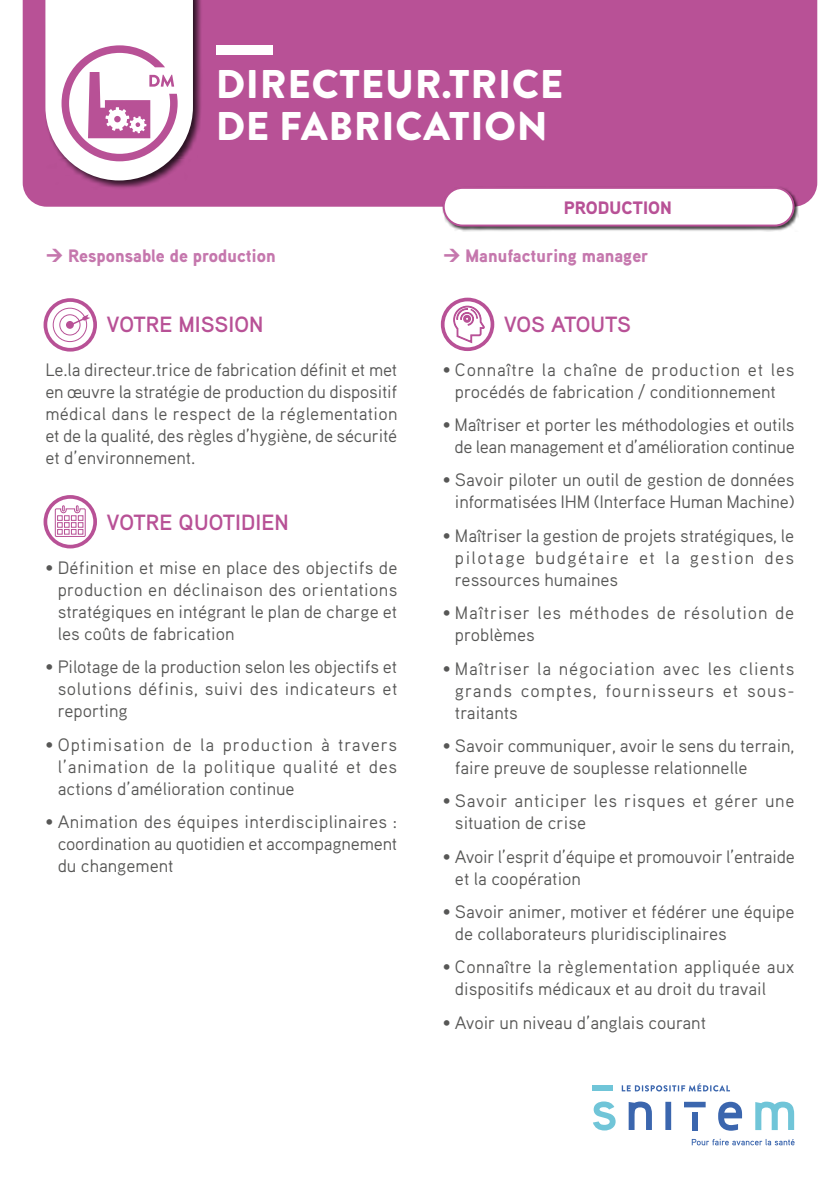
<style>
.page{position:relative;width:840px;height:1191px;background:#fff}
.page>*{position:absolute;margin:0;border:0;box-sizing:border-box;transform-origin:0 0}
.t1{font:900 40px/42px "Brandon Grotesque";letter-spacing:.02em;color:#fff}
.t2{font:700 22px "Aaux Pro";color:#b85196}
.t3{font:700 22px "Aaux Pro";letter-spacing:-.02em;color:#b85196}
.t4{font:18px/22px "Aaux Pro";color:#575756;text-align:justify}
.t5{font:18px/22px "Aaux Pro";letter-spacing:.035em;color:#575756}
.t6{font:18px/22px "Aaux Pro";letter-spacing:.045em;color:#575756}
.t7{font:900 18px "Aaux Pro";color:#c577ad}
.t8{font:900 18px "Aaux Pro";color:#b85196}
</style>
<div class="page">
<div style="left:23px;top:0;width:793px;height:207px;background:#b85196"></div>
<div style="left:44px;top:0;width:158px;height:189px;background:#000;opacity:.75"></div>
<div style="left:592px;top:1085px;width:20px;height:5px;background:#70c5d8"></div>
<svg style="left:628px;top:1101px;width:113px;height:29px"></svg>
<svg style="left:621px;top:1083px;width:108px;height:8px"></svg>
<svg style="left:593px;top:1101px;width:22px;height:29px"></svg>
<svg style="left:755px;top:1101px;width:38px;height:29px"></svg>
<div style="left:691px;top:1112px;width:6px;height:18px;background:#3b66ae"></div>
<svg style="left:691px;top:1138px;width:103px;height:7px"></svg>
<svg style="left:45px;top:0;width:148px;height:180px"></svg>
<div style="left:44px;top:298px;width:53px;height:53px;border:4px solid #b85196;border-radius:50%"></div>
<div style="left:53px;top:308px;width:34px;height:34px;border:1px solid #b85196;border-radius:50%"></div>
<div style="left:59px;top:314px;width:21px;height:21px;border:1px solid #b85196;border-radius:50%"></div>
<div style="left:66px;top:321px;width:8px;height:8px;background:#b85196;border-radius:50%"></div>
<svg style="left:71px;top:314px;width:19px;height:11px"></svg>
<div style="left:44px;top:495px;width:53px;height:53px;border:4px solid #b85196;border-radius:50%"></div>
<svg style="left:54px;top:505px;width:32px;height:32px"></svg>
<div style="left:440px;top:298px;width:54px;height:53px;border:4px solid #b85196;border-radius:50%"></div>
<svg style="left:452px;top:305px;width:33px;height:39px"></svg>
<div style="left:215px;top:45px;width:57px;height:10px;background:#fff"></div>
<div style="left:442px;top:186px;width:356px;height:45px;background:#000;opacity:.75"></div>
<div style="left:443px;top:188px;width:350px;height:37px;background:#fff;border-radius:19px"></div>
<div style="left:442px;top:187px;width:352px;height:39px;border:2px solid #b85196;border-radius:19px"></div>
<h1 class="t1" style="left:215px;top:64px;width:349px">DIRECTEUR.TRICE<br>DE FABRICATION</h1>
<p class="t8" style="left:563px;top:197px;width:110px">PRODUCTION</p>
<p class="t7" style="left:68px;top:245px;width:209px">Responsable de production</p>
<p class="t7" style="left:465px;top:245px;width:184px">Manufacturing manager</p>
<p class="t2" style="left:106px;top:315px;width:158px">VOTRE MISSION</p>
<p class="t4" style="left:45px;top:358px;width:353px">Le.la directeur.trice de fabrication définit et met en œuvre la stratégie de production du dispositif médical dans le respect de la réglementation et de la qualité, des règles d’hygiène, de sécurité et d’environnement.</p>
<p class="t2" style="left:106px;top:513px;width:184px">VOTRE QUOTIDIEN</p>
<p class="t4" style="left:58px;top:556px;width:341px;text-indent:-12px">• Définition et mise en place des objectifs de production en déclinaison des orientations stratégiques en intégrant le plan de charge et les coûts de fabrication</p>
<p class="t4" style="left:58px;top:656px;width:341px;text-indent:-12px">• Pilotage de la production selon les objectifs et solutions définis, suivi des indicateurs et reporting</p>
<p class="t4" style="left:58px;top:733px;width:341px;text-indent:-12px">• Optimisation de la production à travers l’animation de la politique qualité et des actions d’amélioration continue</p>
<p class="t4" style="left:58px;top:810px;width:341px;text-indent:-12px">• Animation des équipes interdisciplinaires : coordination au quotidien et accompagnement du changement</p>
<p class="t3" style="left:503px;top:315px;width:129px">VOS ATOUTS</p>
<p class="t4" style="left:442px;top:358px;width:353px;text-align:center">• Connaître la chaîne de production et les procédés de fabrication / conditionnement</p>
<p class="t4" style="left:442px;top:414px;width:353px;text-align:right">• Maîtriser et porter les méthodologies et outils de lean management et d’amélioration continue</p>
<p class="t4" style="left:442px;top:469px;width:353px;text-align:right">• Savoir piloter un outil de gestion de données informatisées IHM (Interface Human Machine)</p>
<p class="t4" style="left:454px;top:524px;width:340px;text-indent:-12px">• Maîtriser la gestion de projets stratégiques, le pilotage budgétaire et la gestion des ressources humaines</p>
<p class="t6" style="left:454px;top:602px;width:341px;text-indent:-12px">• Maîtriser les méthodes de résolution de problèmes</p>
<p class="t4" style="left:454px;top:657px;width:341px;text-indent:-12px">• Maîtriser la négociation avec les clients grands comptes, fournisseurs et sous&shy;traitants</p>
<p class="t4" style="left:454px;top:734px;width:341px;text-indent:-12px">• Savoir communiquer, avoir le sens du terrain, faire preuve de souplesse relationnelle</p>
<p class="t5" style="left:454px;top:790px;width:341px;text-indent:-12px">• Savoir anticiper les risques et gérer une situation de crise</p>
<p class="t4" style="left:454px;top:845px;width:341px;text-indent:-12px">• Avoir l’esprit d’équipe et promouvoir l’entraide et la coopération</p>
<p class="t4" style="left:454px;top:900px;width:341px;text-indent:-12px">• Savoir animer, motiver et fédérer une équipe de collaborateurs pluridisciplinaires</p>
<p class="t4" style="left:454px;top:956px;width:341px;text-indent:-12px">• Connaître la règlementation appliquée aux dispositifs médicaux et au droit du travail</p>
<p class="t4" style="left:442px;top:1011px;width:265px">• Avoir un niveau d’anglais courant</p>
</div>
